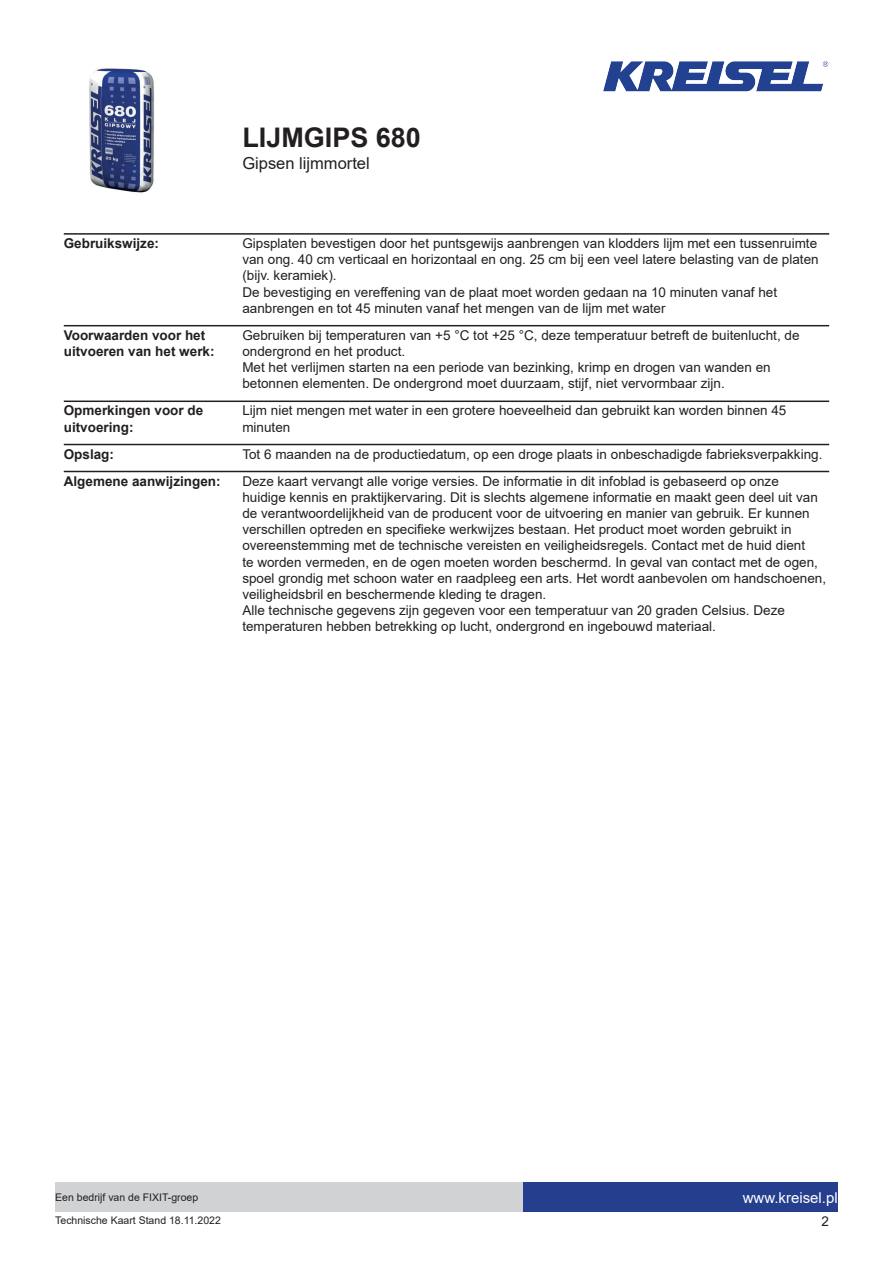
<style>
.page{position:relative;width:893px;height:1263px;background:#fff}
.page>*{position:absolute;margin:0;border:0;box-sizing:border-box;transform-origin:0 0}
.t1{font:700 27px "Arial";color:#231f20}
.t2{font:16.5px "Arial";color:#231f20}
.t3{font:15px "Arial";color:#fff}
.t4{font:13.5px/16.2px "Arial";color:#231f20}
.t5{font:700 13.5px/16.2px "Arial";color:#231f20}
.t6{font:10.5px "Arial";color:#231f20}
</style>
<div class="page">
<img style="left:89px;top:68px;width:65px;height:125px">
<img style="left:603px;top:61px;width:226px;height:31px">
<div style="left:523px;top:1182px;width:315px;height:30px;background:#253f8e"></div>
<div style="left:55px;top:1182px;width:468px;height:30px;background:#d1d2d4"></div>
<hr style="left:64px;top:233px;width:765px;height:2px;background:#231f20">
<hr style="left:64px;top:325px;width:765px;height:1px;background:#231f20">
<hr style="left:64px;top:400px;width:765px;height:2px;background:#231f20">
<hr style="left:64px;top:444px;width:765px;height:1px;background:#231f20">
<hr style="left:64px;top:471px;width:765px;height:1px;background:#231f20">
<h1 class="t1" style="left:242px;top:119px;width:180px">LIJMGIPS 680</h1>
<p class="t2" style="left:242px;top:152px;width:129px">Gipsen lijmmortel</p>
<p class="t5" style="left:64px;top:235px;width:97px">Gebruikswijze:</p>
<p class="t4" style="left:242px;top:235px;width:578px">Gipsplaten bevestigen door het puntsgewijs aanbrengen van klodders lijm met een tussenruimte van ong. 40 cm verticaal en horizontaal en ong. 25 cm bij een veel latere belasting van de platen (bijv. keramiek).<br>De bevestiging en vereffening van de plaat moet worden gedaan na 10 minuten vanaf het aanbrengen en tot 45 minuten vanaf het mengen van de lijm met water</p>
<p class="t5" style="left:64px;top:327px;width:152px">Voorwaarden voor het uitvoeren van het werk:</p>
<p class="t4" style="left:242px;top:327px;width:559px">Gebruiken bij temperaturen van +5 °C tot +25 °C, deze temperatuur betreft de buitenlucht, de ondergrond en het product.<br>Met het verlijmen starten na een periode van bezinking, krimp en drogen van wanden en betonnen elementen. De ondergrond moet duurzaam, stijf, niet vervormbaar zijn.</p>
<p class="t5" style="left:64px;top:403px;width:141px">Opmerkingen voor de uitvoering:</p>
<p class="t4" style="left:242px;top:402px;width:546px">Lijm niet mengen met water in een grotere hoeveelheid dan gebruikt kan worden binnen 45 minuten</p>
<p class="t5" style="left:64px;top:446px;width:52px">Opslag:</p>
<p class="t4" style="left:242px;top:446px;width:582px">Tot 6 maanden na de productiedatum, op een droge plaats in onbeschadigde fabrieksverpakking.</p>
<p class="t5" style="left:64px;top:473px;width:158px">Algemene aanwijzingen:</p>
<p class="t4" style="left:242px;top:473px;width:585px">Deze kaart vervangt alle vorige versies. De informatie in dit infoblad is gebaseerd op onze<br>huidige kennis en praktijkervaring. Dit is slechts algemene informatie en maakt geen deel uit van de verantwoordelijkheid van de producent voor de uitvoering en manier van gebruik. Er kunnen verschillen optreden en specifieke werkwijzes bestaan. Het product moet worden gebruikt in overeenstemming met de technische vereisten en veiligheidsregels. Contact met de huid dient<br>te worden vermeden, en de ogen moeten worden beschermd. In geval van contact met de ogen, spoel grondig met schoon water en raadpleeg een arts. Het wordt aanbevolen om handschoenen, veiligheidsbril en beschermende kleding te dragen.<br>Alle technische gegevens zijn gegeven voor een temperatuur van 20 graden Celsius. Deze temperaturen hebben betrekking op lucht, ondergrond en ingebouwd materiaal.</p>
<p class="t6" style="left:55px;top:1190px;width:144px">Een bedrijf van de FIXIT-groep</p>
<p class="t3" style="left:743px;top:1187px;width:97px">www.kreisel.pl</p>
<p class="t6" style="left:55px;top:1213px;width:167px">Technische Kaart Stand 18.11.2022</p>
<p class="t4" style="left:821px;top:1213px;width:9px">2</p>
</div>
